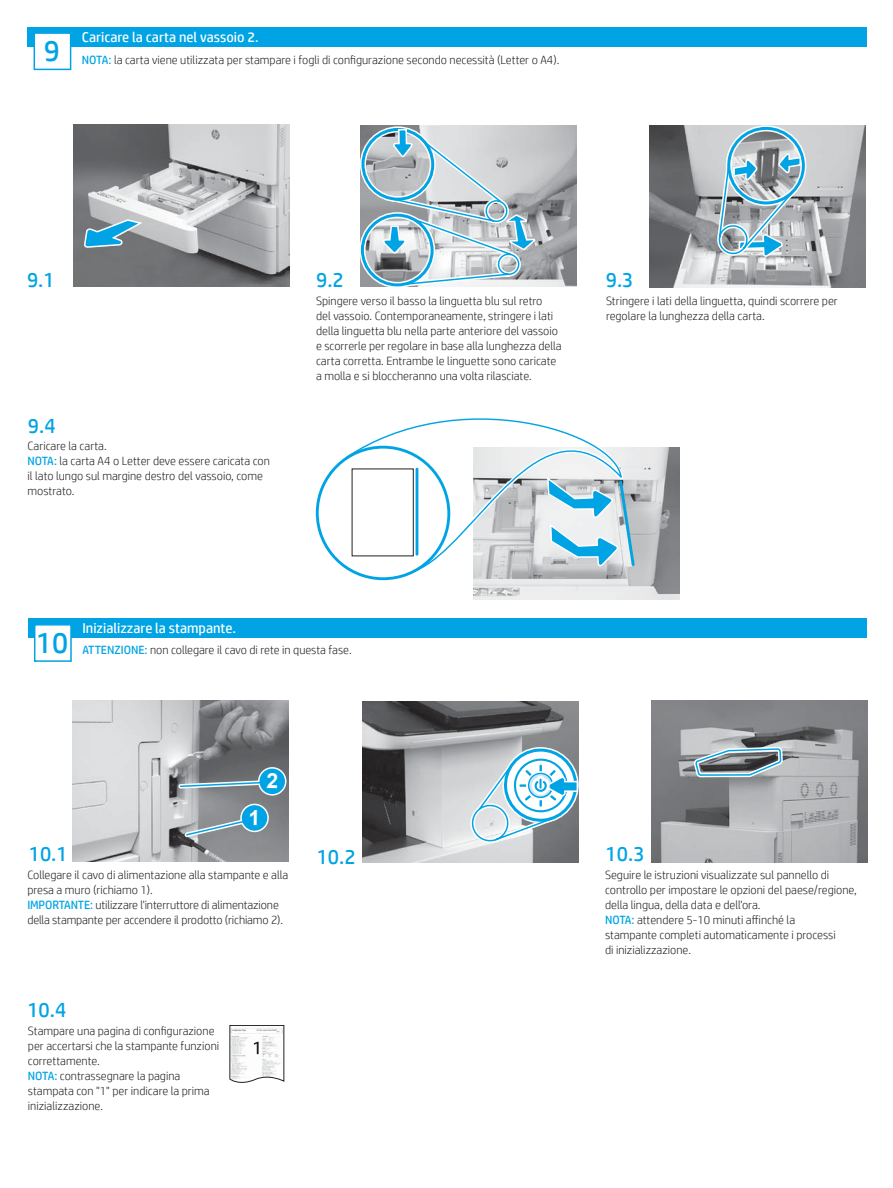
<style>
.page{position:relative;width:893px;height:1188px;background:#fff}
.page>*{position:absolute;margin:0;border:0;box-sizing:border-box;transform-origin:0 0}
.t1{font:30px "HP Simplified";color:#00a4e4}
.t2{font:21px "HP Simplified";color:#00a4e4}
.t3{font:14.25px "HP Simplified";color:#fff}
.t4{font:300 12px/15px "HP Simplified";color:#231f20}
.s1{font-weight:400;color:#00a4e4}
</style>
<div class="page">
<img style="left:649px;top:126px;width:216px;height:161px">
<img style="left:728px;top:128px;width:75px;height:75px">
<div style="left:725px;top:125px;width:81px;height:81px;border:6px solid #fff;border-radius:50%"></div>
<div style="left:727px;top:127px;width:78px;height:78px;border:3px solid #00a4e4;border-radius:50%"></div>
<svg style="left:714px;top:153px;width:88px;height:108px"></svg>
<img style="left:362px;top:701px;width:216px;height:162px">
<svg style="left:468px;top:744px;width:110px;height:104px"></svg>
<img style="left:473px;top:447px;width:206px;height:153px">
<svg style="left:351px;top:447px;width:279px;height:129px"></svg>
<svg style="left:344px;top:418px;width:279px;height:154px"></svg>
<svg style="left:414px;top:466px;width:222px;height:103px"></svg>
<img style="left:73px;top:125px;width:216px;height:162px">
<svg style="left:83px;top:218px;width:62px;height:29px"></svg>
<img style="left:361px;top:125px;width:215px;height:162px">
<img style="left:363px;top:130px;width:20px;height:69px">
<img style="left:362px;top:215px;width:21px;height:70px">
<div style="left:360px;top:126px;width:76px;height:76px;border:6px solid #fff;border-radius:50%"></div>
<div style="left:359px;top:212px;width:76px;height:76px;border:6px solid #fff;border-radius:50%"></div>
<svg style="left:383px;top:128px;width:152px;height:160px"></svg>
<img style="left:73px;top:701px;width:216px;height:160px">
<div style="left:241px;top:804px;width:27px;height:28px;background:#00a4e4;border-radius:50%"></div>
<div style="left:240px;top:804px;width:29px;height:28px;border:2px solid #fff;border-radius:50%"></div>
<svg style="left:259px;top:768px;width:27px;height:27px"></svg>
<div style="left:258px;top:767px;width:29px;height:29px;border:2px solid #fff;border-radius:50%"></div>
<img style="left:651px;top:700px;width:216px;height:162px">
<svg style="left:690px;top:700px;width:95px;height:81px"></svg>
<div style="left:28px;top:619px;width:839px;height:19px;background:#00a4e4"></div>
<div style="left:34px;top:624px;width:38px;height:38px;background:#fff;border:2px solid #00a4e4"></div>
<div style="left:28px;top:27px;width:839px;height:19px;background:#00a4e4"></div>
<div style="left:34px;top:32px;width:37px;height:38px;background:#fff;border:2px solid #00a4e4"></div>
<svg style="left:229px;top:1025px;width:55px;height:58px"></svg>
<svg style="left:181px;top:810px;width:76px;height:30px"></svg>
<svg style="left:176px;top:773px;width:101px;height:18px"></svg>
<h1 class="t1" style="left:44px;top:31px;width:18px">9</h1>
<p class="t3" style="left:82px;top:28px;width:178px">Caricare la carta nel vassoio 2.</p>
<p class="t4" style="left:82px;top:52px;width:479px"><span class="s1">NOTA:</span> la carta viene utilizzata per stampare i fogli di configurazione secondo necessità (Letter o A4).</p>
<h2 class="t2" style="left:27px;top:266px;width:29px">9.1</h2>
<h2 class="t2" style="left:28px;top:412px;width:29px">9.4</h2>
<h2 class="t2" style="left:316px;top:266px;width:29px">9.2</h2>
<h2 class="t2" style="left:606px;top:266px;width:29px">9.3</h2>
<p class="t4" style="left:316px;top:293px;width:247px">Spingere verso il basso la linguetta blu sul retro<br>del vassoio. Contemporaneamente, stringere i lati della linguetta blu nella parte anteriore del vassoio e scorrerle per regolare in base alla lunghezza della carta corretta. Entrambe le linguette sono caricate a molla e si bloccheranno una volta rilasciate.</p>
<p class="t4" style="left:606px;top:293px;width:233px">Stringere i lati della linguetta, quindi scorrere per regolare la lunghezza della carta.</p>
<p class="t4" style="left:28px;top:438px;width:244px">Caricare la carta.<br><span class="s1">NOTA:</span> la carta A4 o Letter deve essere caricata con il lato lungo sul margine destro del vassoio, come mostrato.</p>
<h1 class="t1" style="left:36px;top:623px;width:34px">10</h1>
<p class="t3" style="left:82px;top:618px;width:155px">Inizializzare la stampante.</p>
<p class="t4" style="left:82px;top:642px;width:271px"><span class="s1">ATTENZIONE:</span> non collegare il cavo di rete in questa fase.</p>
<h2 class="t2" style="left:29px;top:840px;width:41px">10.1</h2>
<h2 class="t2" style="left:317px;top:843px;width:41px">10.2</h2>
<h2 class="t2" style="left:606px;top:840px;width:41px">10.3</h2>
<p class="t4" style="left:27px;top:867px;width:262px">Collegare il cavo di alimentazione alla stampante e alla presa a muro (richiamo 1).<br><span class="s1">IMPORTANTE:</span> utilizzare l'interruttore di alimentazione della stampante per accendere il prodotto (richiamo 2).</p>
<p class="t4" style="left:605px;top:867px;width:253px">Seguire le istruzioni visualizzate sul pannello di controllo per impostare le opzioni del paese/regione, della lingua, della data e dell'ora.<br><span class="s1">NOTA:</span> attendere 5-10 minuti affinché la<br>stampante completi automaticamente i processi<br>di inizializzazione.</p>
<h2 class="t2" style="left:27px;top:996px;width:41px">10.4</h2>
<p class="t4" style="left:28px;top:1023px;width:193px">Stampare una pagina di configurazione per accertarsi che la stampante funzioni correttamente.<br><span class="s1">NOTA:</span> contrassegnare la pagina stampata con "1" per indicare la prima inizializzazione.</p>
</div>
